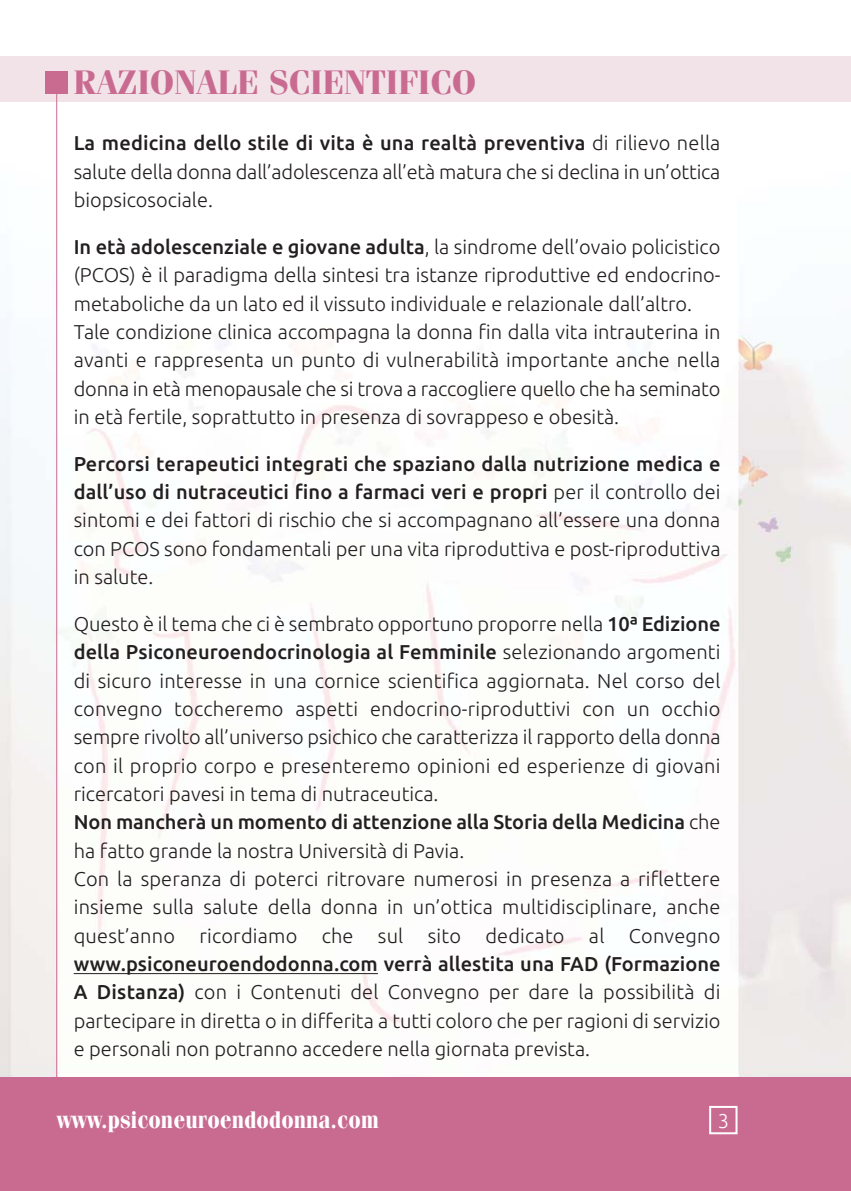
<style>
.page{position:relative;width:851px;height:1191px;background:#fff}
.page>*{position:absolute;margin:0;border:0;box-sizing:border-box;transform-origin:0 0}
.t1{font:700 34px "Fenice";color:#c96b91}
.t2{font:700 24px "Fenice";color:#fff;scale:.9 1}
.t3{font:300 20px/28.4px "Ubuntu";color:#231f20;text-align:justify}
.t4{font:300 20px "Ubuntu";color:#fff}
.s1{font-weight:500}
</style>
<div class="page">
<img style="left:0;top:56px;width:850px;height:1021px">
<hr style="left:74px;top:973px;width:304px;height:1px;background:#231f20">
<div style="left:0;top:1077px;width:850px;height:114px;background:#c96b91"></div>
<div style="left:0;top:57px;width:850px;height:45px;background:#f2e3e8"></div>
<div style="left:709px;top:1106px;width:28px;height:28px;border:2px solid #fff"></div>
<hr style="left:56px;top:89px;width:1px;height:989px;background:#c96b91">
<div style="left:45px;top:71px;width:23px;height:23px;background:#c96b91"></div>
<h1 class="t1" style="left:74px;top:71px;width:404px">RAZIONALE SCIENTIFICO</h1>
<p class="t3" style="left:74px;top:130px;width:648px"><span class="s1">La medicina dello stile di vita è una realtà preventiva</span> di rilievo nella salute della donna dall’adolescenza all’età matura che si declina in un’ottica biopsicosociale.</p>
<p class="t3" style="left:74px;top:234px;width:648px;text-align:left"><span class="s1">In età adolescenziale e giovane adulta</span>, la sindrome dell’ovaio policistico (PCOS) è il paradigma della sintesi tra istanze riproduttive ed endocrino&shy;metaboliche da un lato ed il vissuto individuale e relazionale dall’altro.<br>Tale condizione clinica accompagna la donna fin dalla vita intrauterina in avanti e rappresenta un punto di vulnerabilità importante anche nella donna in età menopausale che si trova a raccogliere quello che ha seminato in età fertile, soprattutto in presenza di sovrappeso e obesità.</p>
<p class="t3" style="left:74px;top:451px;width:648px"><span class="s1">Percorsi terapeutici integrati che spaziano dalla nutrizione medica e dall’uso di nutraceutici fino a farmaci veri e propri</span> per il controllo dei sintomi e dei fattori di rischio che si accompagnano all’essere una donna con PCOS sono fondamentali per una vita riproduttiva e post-riproduttiva in salute.</p>
<p class="t3" style="left:74px;top:611px;width:648px;text-align:left">Questo è il tema che ci è sembrato opportuno proporre nella <span class="s1">10ª Edizione della Psiconeuroendocrinologia al Femminile</span> selezionando argomenti di sicuro interesse in una cornice scientifica aggiornata. Nel corso del convegno toccheremo aspetti endocrino-riproduttivi con un occhio sempre rivolto all’universo psichico che caratterizza il rapporto della donna con il proprio corpo e presenteremo opinioni ed esperienze di giovani ricercatori pavesi in tema di nutraceutica.<br><span class="s1">Non mancherà un momento di attenzione alla Storia della Medicina</span> che ha fatto grande la nostra Università di Pavia.<br>Con la speranza di poterci ritrovare numerosi in presenza a riflettere insieme sulla salute della donna in un’ottica multidisciplinare, anche quest’anno ricordiamo che sul sito dedicato al Convegno</p>
<p class="t3" style="left:74px;top:951px;width:648px"><span class="s1">www.psiconeuroendodonna.com verrà allestita una FAD (Formazione A Distanza)</span> con i Contenuti del Convegno per dare la possibilità di partecipare in diretta o in differita a tutti coloro che per ragioni di servizio e personali non potranno accedere nella giornata prevista.</p>
<p class="t2" style="left:57px;top:1111px;width:359px">www.psiconeuroendodonna.com</p>
<p class="t4" style="left:717px;top:1112px;width:13px">3</p>
</div>
